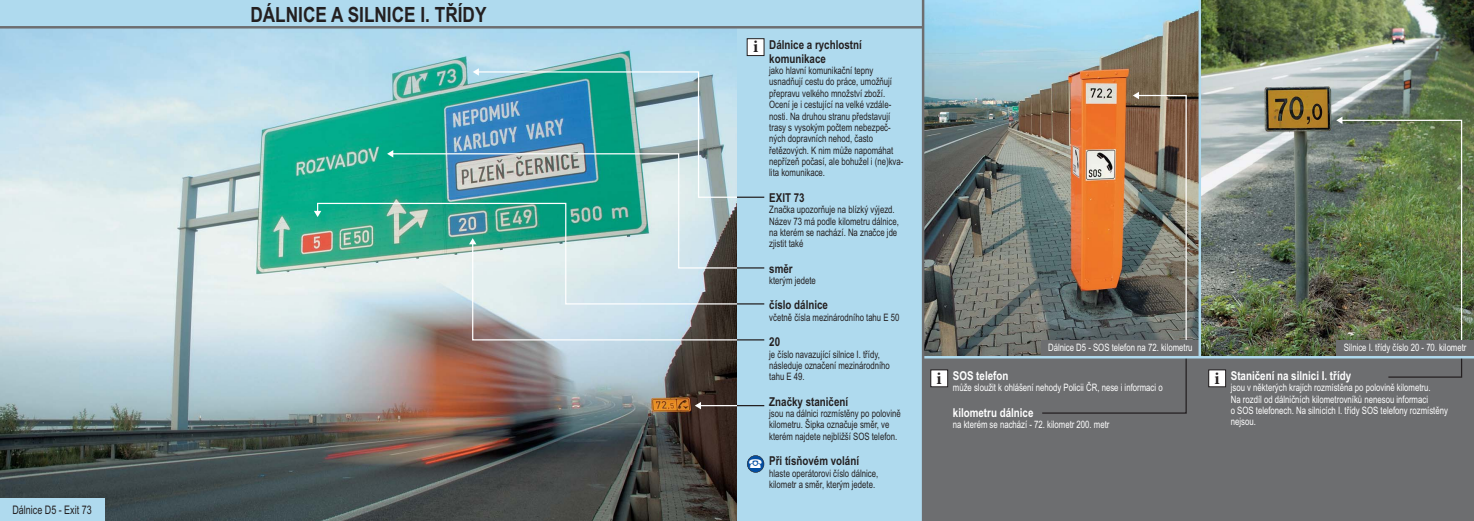
<style>
.page{position:relative;width:1474px;height:521px;background:#fff}
.page>*{position:absolute;margin:0;border:0;box-sizing:border-box;transform-origin:0 0}
.t1{font:700 21px "Arial";color:#231f20;scale:.82 1}
.t2{font:700 17.5px "Minion Pro";color:#231f20}
.t3{font:14px "European Pi Four";color:#fff}
.t4{font:700 12.25px/14px "Arial";color:#231f20;scale:.8 1}
.t5{font:700 12.25px "Arial";color:#fff;scale:.8 1}
.t6{font:11.81px "Arial";color:#231f20;scale:.76 1}
.t7{font:10.24px/11.4px "Arial";color:#231f20;scale:.76 1}
.t8{font:10.24px/11.4px "Arial";color:#fff;scale:.76 1}
</style>
<div class="page">
<div style="left:0;top:0;width:737px;height:27px;background:#afdaee"></div>
<img style="left:0;top:29px;width:737px;height:492px">
<div style="left:0;top:499px;width:104px;height:22px;background:#afdaee"></div>
<hr style="left:0;top:26px;width:737px;height:3px;background:#6d6e70">
<div style="left:923px;top:357px;width:550px;height:164px;background:#6d6e70"></div>
<div style="left:737px;top:0;width:186px;height:521px;background:#afdaee"></div>
<div style="left:747px;top:455px;width:17px;height:17px;background:#034ea2;border-radius:50%"></div>
<div style="left:747px;top:455px;width:17px;height:18px;border:1px solid #231f20;border-radius:50%"></div>
<div style="left:747px;top:39px;width:17px;height:17px;background:#fff"></div>
<div style="left:747px;top:38px;width:17px;height:18px;border:1px solid #231f20"></div>
<img style="left:924px;top:0;width:274px;height:356px">
<img style="left:1200px;top:0;width:273px;height:356px">
<hr style="left:737px;top:26px;width:186px;height:3px;background:#6d6e70">
<img style="left:475px;top:71px;width:262px;height:82px">
<svg style="left:472px;top:68px;width:7px;height:8px"></svg>
<img style="left:389px;top:153px;width:349px;height:49px">
<svg style="left:387px;top:150px;width:6px;height:8px"></svg>
<img style="left:316px;top:202px;width:421px;height:103px">
<hr style="left:697px;top:405px;width:40px;height:1px;background:#fff">
<svg style="left:694px;top:402px;width:7px;height:7px"></svg>
<svg style="left:314px;top:211px;width:7px;height:6px"></svg>
<div style="left:930px;top:370px;width:17px;height:17px;background:#fff"></div>
<div style="left:1208px;top:370px;width:17px;height:17px;background:#fff"></div>
<img style="left:1040px;top:92px;width:147px;height:322px">
<img style="left:1336px;top:117px;width:126px;height:261px">
<div style="left:1040px;top:340px;width:159px;height:17px;background:#6d6e70"></div>
<div style="left:1336px;top:340px;width:137px;height:17px;background:#6d6e70"></div>
<hr style="left:923px;top:356px;width:550px;height:2px;background:#afdaee">
<hr style="left:1198px;top:0;width:2px;height:357px;background:#afdaee">
<hr style="left:921px;top:0;width:3px;height:521px;background:#6d6e70">
<svg style="left:737px;top:197px;width:27px;height:1px"></svg>
<svg style="left:469px;top:238px;width:295px;height:103px;background:#bbcbcf"></svg>
<svg style="left:737px;top:405px;width:27px;height:1px"></svg>
<h1 class="t1" style="left:250px;top:7px;width:289px">DÁLNICE A SILNICE I. TŘÍDY</h1>
<p class="t6" style="left:12px;top:506px;width:106px">Dálnice D5 - Exit 73</p>
<p class="t4" style="left:769px;top:39px;width:117px">Dálnice a rychlostní komunikace</p>
<p class="t7" style="left:769px;top:66px;width:178px">jako hlavní komunikační tepny usnadňují cestu do práce, umožňují přepravu velkého množství zboží.<br>Ocení je i cestující na velké vzdále&shy;nosti. Na druhou stranu představují trasy s vysokým počtem nebezpeč&shy;ných dopravních nehod, často řetězových. K nim může napomáhat nepřízeň počasí, ale bohužel i (ne)kva&shy;lita komunikace.</p>
<p class="t4" style="left:769px;top:192px;width:46px">EXIT 73</p>
<p class="t7" style="left:769px;top:205px;width:172px">Značka upozorňuje na blízký výjezd.<br>Název 73 má podle kilometru dálnice, na kterém se nachází. Na značce jde zjistit také</p>
<p class="t4" style="left:769px;top:263px;width:31px">směr</p>
<p class="t7" style="left:769px;top:276px;width:63px">kterým jedete</p>
<p class="t4" style="left:769px;top:299px;width:75px">číslo dálnice</p>
<p class="t7" style="left:769px;top:312px;width:173px">včetně čísla mezinárodního tahu E 50</p>
<p class="t4" style="left:769px;top:336px;width:15px">20</p>
<p class="t7" style="left:769px;top:349px;width:160px">je číslo navazující silnice I. třídy, následuje označení mezinárodního tahu E 49.</p>
<p class="t4" style="left:769px;top:396px;width:100px">Značky staničení</p>
<p class="t7" style="left:769px;top:409px;width:174px">jsou na dálnici rozmístěny po polovině kilometru. Šipka označuje směr, ve kterém najdete nejbližší SOS telefon.</p>
<p class="t4" style="left:769px;top:455px;width:114px">Při tísňovém volání</p>
<p class="t7" style="left:769px;top:468px;width:145px">hlaste operátorovi číslo dálnice, kilometr a směr, kterým jedete.</p>
<h2 class="t2" style="left:753px;top:36px;width:7px">i</h2>
<h3 class="t3" style="left:748px;top:456px;width:15px">-</h3>
<p class="t8" style="left:1048px;top:343px;width:192px">Dálnice D5 - SOS telefon na 72. kilometru</p>
<p class="t8" style="left:1343px;top:343px;width:163px">Silnice I. třídy číslo 20 - 70. kilometr</p>
<p class="t5" style="left:952px;top:371px;width:71px">SOS telefon</p>
<p class="t8" style="left:952px;top:383px;width:277px">může sloužit k ohlášení nehody Policii ČR, nese i informaci o</p>
<p class="t5" style="left:952px;top:408px;width:102px">kilometru dálnice</p>
<p class="t8" style="left:952px;top:420px;width:207px">na kterém se nachází - 72. kilometr 200. metr</p>
<h2 class="t2" style="left:936px;top:367px;width:7px">i</h2>
<h2 class="t2" style="left:1214px;top:367px;width:7px">i</h2>
<p class="t5" style="left:1230px;top:371px;width:152px">Staničení na silnici I. třídy</p>
<p class="t8" style="left:1230px;top:383px;width:287px">jsou v některých krajích rozmístěna po polovině kilometru.<br>Na rozdíl od dálničních kilometrovníků nenesou informaci<br>o SOS telefonech. Na silnicích I. třídy SOS telefony rozmístěny nejsou.</p>
</div>
